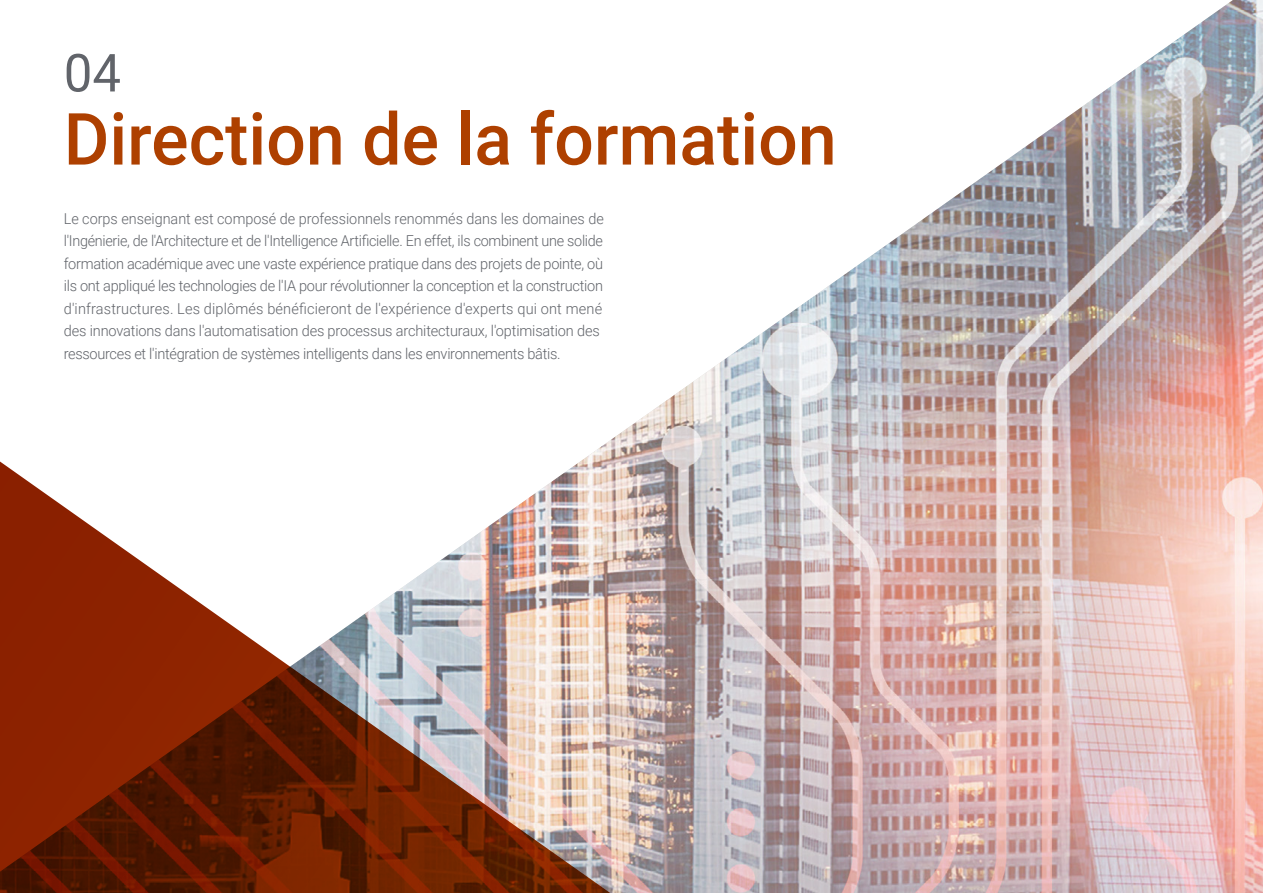
<style>
.page{position:relative;width:1263px;height:893px;background:#fff}
.page>*{position:absolute;margin:0;border:0;box-sizing:border-box;transform-origin:0 0}
.t1{font:500 72px "Roboto";color:#ae4000}
.t2{font:52.5px "Roboto";color:#61646a}
.t3{font:300 15px/22.5px "Roboto";letter-spacing:-.02em;color:#61646a;scale:.96 1}
</style>
<div class="page">
<img style="left:602px;top:0;width:661px;height:893px">
<svg style="left:0;top:446px;width:640px;height:447px"></svg>
<h2 class="t2" style="left:64px;top:36px;width:59px">04</h2>
<h1 class="t1" style="left:64px;top:89px;width:774px">Direction de la formation</h1>
<p class="t3" style="left:64px;top:207px;width:564px">Le corps enseignant est composé de professionnels renommés dans les domaines de l'Ingénierie, de l'Architecture et de l'Intelligence Artificielle. En effet, ils combinent une solide formation académique avec une vaste expérience pratique dans des projets de pointe, où ils ont appliqué les technologies de l'IA pour révolutionner la conception et la construction d'infrastructures. Les diplômés bénéficieront de l'expérience d'experts qui ont mené des innovations dans l'automatisation des processus architecturaux, l'optimisation des ressources et l'intégration de systèmes intelligents dans les environnements bâtis.</p>
</div>
